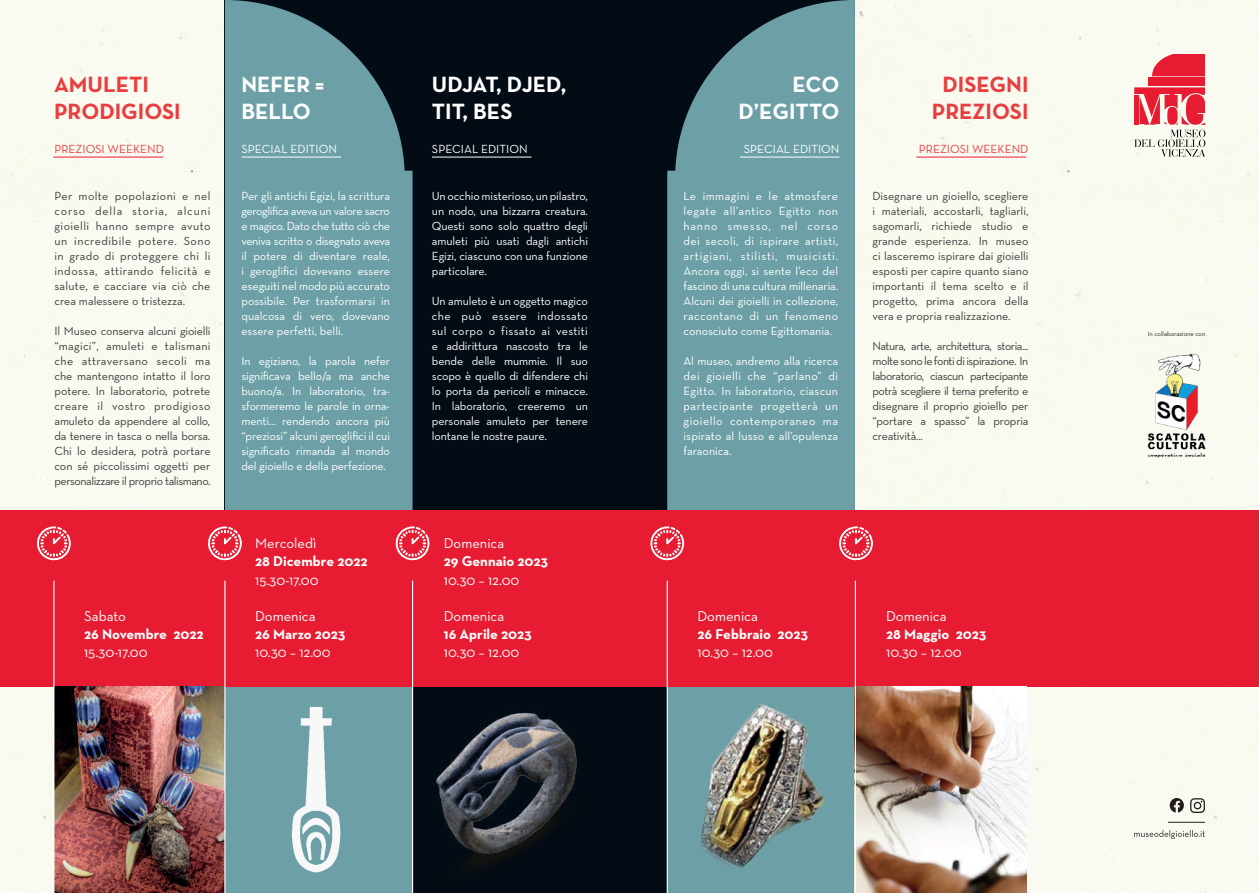
<style>
.page{position:relative;width:1259px;height:893px;background:#f9faf0}
.page>*{position:absolute;margin:0;border:0;box-sizing:border-box;transform-origin:0 0}
.t1{font:700 22.5px/27px "Neutra Text";color:#fff}
.t2{font:700 22.5px/27px "Neutra Text";color:#e93e3f}
.t3{font:14.55px "Neutra Text";color:#fff}
.t4{font:700 14.55px "Neutra Text";color:#fff}
.t5{font:12px/15px "Neutra Text";letter-spacing:-.005em;color:#fff;text-align:justify}
.t6{font:12px/15px "Neutra Text";letter-spacing:-.01em;color:#3e3e3f;text-align:justify}
.t7{font:12px "Neutra Text";color:#e93e3f}
.t8{font:6.6px "Neutra Text";color:#231f20}
</style>
<div class="page">
<div style="left:225px;top:0;width:630px;height:893px;background:#030b14"></div>
<svg style="left:225px;top:0;width:187px;height:893px;background:#65969c"></svg>
<svg style="left:667px;top:0;width:188px;height:510px;background:#629299"></svg>
<svg style="left:1152px;top:54px;width:53px;height:22px"></svg>
<svg style="left:1134px;top:87px;width:71px;height:70px"></svg>
<div style="left:1148px;top:77px;width:57px;height:9px;background:#e71c32"></div>
<img style="left:1136px;top:347px;width:81px;height:115px">
<div style="left:0;top:510px;width:1259px;height:177px;background:#e71c32"></div>
<img style="left:283px;top:699px;width:69px;height:178px">
<img style="left:436px;top:712px;width:141px;height:154px">
<img style="left:54px;top:687px;width:170px;height:206px">
<svg style="left:208px;top:527px;width:33px;height:33px"></svg>
<img style="left:668px;top:687px;width:358px;height:206px">
<hr style="left:224px;top:581px;width:1px;height:312px;background:#fff">
<svg style="left:395px;top:527px;width:34px;height:33px"></svg>
<hr style="left:412px;top:581px;width:1px;height:312px;background:#fff">
<svg style="left:650px;top:527px;width:34px;height:33px"></svg>
<hr style="left:666px;top:581px;width:2px;height:312px;background:#fff">
<svg style="left:839px;top:527px;width:33px;height:33px"></svg>
<hr style="left:855px;top:581px;width:1px;height:312px;background:#fff">
<svg style="left:37px;top:527px;width:33px;height:33px"></svg>
<hr style="left:53px;top:581px;width:1px;height:312px;background:#fff">
<hr style="left:53px;top:157px;width:110px;height:1px;background:#ea1b33">
<hr style="left:916px;top:157px;width:110px;height:1px;background:#ea1b33">
<hr style="left:740px;top:157px;width:99px;height:1px;background:#fff">
<hr style="left:432px;top:157px;width:99px;height:1px;background:#fff">
<hr style="left:241px;top:157px;width:100px;height:1px;background:#fff">
<svg style="left:1134px;top:830px;width:71px;height:9px"></svg>
<svg style="left:1190px;top:798px;width:15px;height:15px"></svg>
<svg style="left:1169px;top:798px;width:15px;height:15px"></svg>
<hr style="left:1168px;top:822px;width:37px;height:1px;background:#231f20">
<h1 class="t2" style="left:54px;top:70px;width:128px">AMULETI<br>PRODIGIOSI</h1>
<h1 class="t1" style="left:241px;top:70px;width:84px">NEFER =<br>BELLO</h1>
<h1 class="t1" style="left:432px;top:70px;width:136px">UDJAT, DJED,<br>TIT, BES</h1>
<h1 class="t1" style="left:738px;top:70px;width:102px;text-align:right">ECO<br>D’EGITTO</h1>
<h1 class="t2" style="left:932px;top:70px;width:98px;text-align:center">DISEGNI<br>PREZIOSI</h1>
<p class="t7" style="left:54px;top:141px;width:111px">PREZIOSI WEEKEND</p>
<p class="t5" style="left:241px;top:141px;width:97px">SPECIAL EDITION</p>
<p class="t5" style="left:432px;top:141px;width:97px">SPECIAL EDITION</p>
<p class="t5" style="left:744px;top:141px;width:97px">SPECIAL EDITION</p>
<p class="t7" style="left:919px;top:141px;width:111px">PREZIOSI WEEKEND</p>
<p class="t6" style="left:54px;top:189px;width:158px">Per molte popolazioni e nel corso della storia, alcuni gioielli hanno sempre avuto un incredibile potere. Sono in grado di proteggere chi li indossa, attirando felicità e salute, e cacciare via ciò che crea malessere o tristezza.</p>
<p class="t6" style="left:54px;top:324px;width:158px">Il Museo conserva alcuni gioielli “magici”, amuleti e talismani che attraversano secoli ma che mantengono intatto il loro potere. In laboratorio, potrete creare il vostro prodigioso amuleto da appendere al collo, da tenere in tasca o nella borsa.<br>Chi lo desidera, potrà portare con sé piccolissimi oggetti per personalizzare il proprio talismano.</p>
<p class="t3" style="left:84px;top:607px;width:43px">Sabato</p>
<p class="t4" style="left:84px;top:625px;width:121px">26 Novembre 2022</p>
<p class="t3" style="left:84px;top:643px;width:65px">15.30-17.00</p>
<p class="t5" style="left:241px;top:189px;width:150px">Per gli antichi Egizi, la scrittura geroglifica aveva un valore sacro e magico. Dato che tutto ciò che veniva scritto o disegnato aveva il potere di diventare reale, i geroglifici dovevano essere eseguiti nel modo più accurato possibile. Per trasformarsi in qualcosa di vero, dovevano essere perfetti, belli.</p>
<p class="t5" style="left:241px;top:354px;width:150px">In egiziano, la parola nefer significava bello/a ma anche buono/a. In laboratorio, tra&shy;sformeremo le parole in orna&shy;menti… rendendo ancora più “preziosi” alcuni geroglifici il cui significato rimanda al mondo del gioiello e della perfezione.</p>
<p class="t3" style="left:255px;top:534px;width:63px">Mercoledì</p>
<p class="t4" style="left:255px;top:552px;width:114px">28 Dicembre 2022</p>
<p class="t3" style="left:255px;top:571px;width:65px">15.30-17.00</p>
<p class="t3" style="left:255px;top:607px;width:62px">Domenica</p>
<p class="t4" style="left:255px;top:625px;width:92px">26 Marzo 2023</p>
<p class="t3" style="left:255px;top:643px;width:77px">10.30 – 12.00</p>
<p class="t5" style="left:432px;top:189px;width:157px">Un occhio misterioso, un pilastro, un nodo, una bizzarra creatura.<br>Questi sono solo quattro degli amuleti più usati dagli antichi Egizi, ciascuno con una funzione particolare.</p>
<p class="t5" style="left:432px;top:294px;width:158px">Un amuleto è un oggetto magico che può essere indossato sul corpo o fissato ai vestiti e addirittura nascosto tra le bende delle mummie. Il suo scopo è quello di difendere chi lo porta da pericoli e minacce.<br>In laboratorio, creeremo un personale amuleto per tenere lontane le nostre paure.</p>
<p class="t3" style="left:444px;top:534px;width:62px">Domenica</p>
<p class="t4" style="left:444px;top:552px;width:106px">29 Gennaio 2023</p>
<p class="t3" style="left:444px;top:571px;width:77px">10.30 – 12.00</p>
<p class="t3" style="left:444px;top:607px;width:62px">Domenica</p>
<p class="t4" style="left:444px;top:625px;width:89px">16 Aprile 2023</p>
<p class="t3" style="left:444px;top:643px;width:77px">10.30 – 12.00</p>
<p class="t5" style="left:683px;top:189px;width:156px">Le immagini e le atmosfere legate all’antico Egitto non hanno smesso, nel corso dei secoli, di ispirare artisti, artigiani, stilisti, musicisti.<br>Ancora oggi, si sente l’eco del fascino di una cultura millenaria.<br>Alcuni dei gioielli in collezione, raccontano di un fenomeno conosciuto come Egittomania.</p>
<p class="t5" style="left:683px;top:354px;width:156px">Al museo, andremo alla ricerca dei gioielli che “parlano” di Egitto. In laboratorio, ciascun partecipante progetterà un gioiello contemporaneo ma ispirato al lusso e all’opulenza faraonica.</p>
<p class="t6" style="left:872px;top:189px;width:157px">Disegnare un gioiello, scegliere i materiali, accostarli, tagliarli, sagomarli, richiede studio e grande esperienza. In museo ci lasceremo ispirare dai gioielli esposti per capire quanto siano importanti il tema scelto e il progetto, prima ancora della vera e propria realizzazione.</p>
<p class="t6" style="left:872px;top:339px;width:157px">Natura, arte, architettura, storia... molte sono le fonti di ispirazione. In laboratorio, ciascun partecipante potrà scegliere il tema preferito e disegnare il proprio gioiello per “portare a spasso” la propria creatività...</p>
<p class="t3" style="left:697px;top:607px;width:62px">Domenica</p>
<p class="t4" style="left:697px;top:625px;width:112px">26 Febbraio 2023</p>
<p class="t3" style="left:697px;top:643px;width:77px">10.30 – 12.00</p>
<p class="t3" style="left:886px;top:607px;width:62px">Domenica</p>
<p class="t4" style="left:886px;top:625px;width:102px">28 Maggio 2023</p>
<p class="t3" style="left:886px;top:643px;width:77px">10.30 – 12.00</p>
<p class="t8" style="left:1148px;top:330px;width:59px">In collaborazione con</p>
</div>
